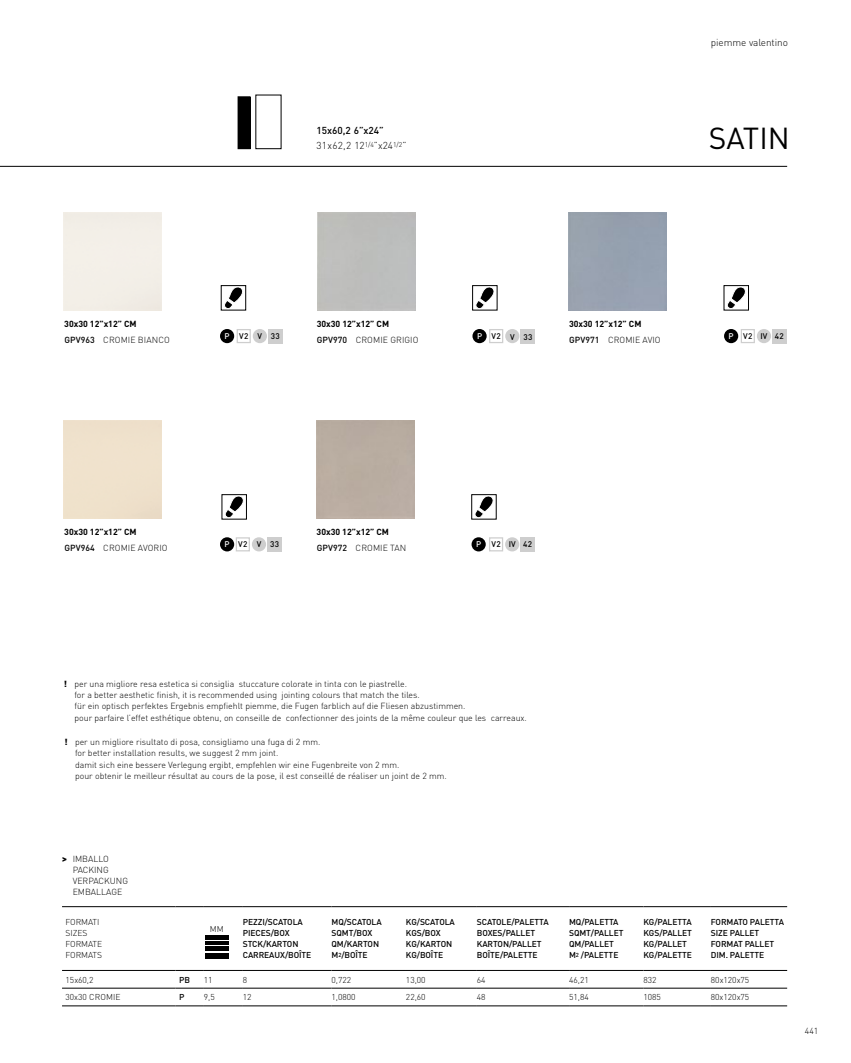
<style>
.page{position:relative;width:851px;height:1063px;background:#fff}
.page>*{position:absolute;margin:0;border:0;box-sizing:border-box;transform-origin:0 0}
.t1{font:30px "DIN Pro";color:#000}
.t2{font:300 10px/15px "DIN Pro";letter-spacing:.03em;color:#000}
.t3{font:300 10px "DIN Pro";letter-spacing:-.005em;color:#000}
.t4{font:300 8.75px/11.2px "DIN Pro";color:#000}
.t5{font:700 8.75px/16.2px "DIN Pro";color:#000}
.t6{font:500 8.5px/11px "DIN Pro";letter-spacing:-.01em;color:#000}
.t7{font:300 8.5px/11px "DIN Pro";color:#000}
.t8{font:300 8.38px "DIN Pro";color:#000}
.t9{font:500 8.12px "DIN Pro";letter-spacing:.04em;color:#000}
.t10{font:500 8.12px "DIN Pro";color:#fff}
.s1{font-weight:500}
.s2{font-weight:300}
.s3{font-weight:900}
</style>
<div class="page">
<svg style="left:62px;top:907px;width:725px;height:99px"></svg>
<hr style="left:62px;top:906px;width:113px;height:1px;background:#000">
<svg style="left:175px;top:906px;width:29px;height:1px"></svg>
<hr style="left:204px;top:906px;width:39px;height:1px;background:#000">
<hr style="left:243px;top:906px;width:88px;height:1px;background:#000">
<hr style="left:331px;top:906px;width:75px;height:1px;background:#000">
<hr style="left:406px;top:906px;width:71px;height:1px;background:#000">
<hr style="left:477px;top:906px;width:92px;height:1px;background:#000">
<hr style="left:569px;top:906px;width:74px;height:1px;background:#000">
<hr style="left:643px;top:906px;width:67px;height:1px;background:#000">
<hr style="left:710px;top:906px;width:77px;height:1px;background:#000">
<hr style="left:62px;top:970px;width:113px;height:1px;background:#000">
<svg style="left:175px;top:970px;width:29px;height:1px"></svg>
<hr style="left:204px;top:970px;width:39px;height:1px;background:#000">
<hr style="left:243px;top:970px;width:88px;height:1px;background:#000">
<hr style="left:331px;top:970px;width:75px;height:1px;background:#000">
<hr style="left:406px;top:970px;width:71px;height:1px;background:#000">
<hr style="left:477px;top:970px;width:92px;height:1px;background:#000">
<hr style="left:569px;top:970px;width:74px;height:1px;background:#000">
<hr style="left:643px;top:970px;width:67px;height:1px;background:#000">
<hr style="left:710px;top:970px;width:77px;height:1px;background:#000">
<hr style="left:62px;top:988px;width:113px;height:1px;background:#000">
<svg style="left:175px;top:988px;width:29px;height:1px"></svg>
<hr style="left:204px;top:988px;width:39px;height:1px;background:#000">
<hr style="left:243px;top:988px;width:88px;height:1px;background:#000">
<hr style="left:331px;top:988px;width:75px;height:1px;background:#000">
<hr style="left:406px;top:988px;width:71px;height:1px;background:#000">
<hr style="left:477px;top:988px;width:92px;height:1px;background:#000">
<hr style="left:569px;top:988px;width:74px;height:1px;background:#000">
<hr style="left:643px;top:988px;width:67px;height:1px;background:#000">
<hr style="left:710px;top:988px;width:77px;height:1px;background:#000">
<hr style="left:62px;top:1006px;width:113px;height:1px;background:#000">
<svg style="left:175px;top:1006px;width:29px;height:1px"></svg>
<hr style="left:204px;top:1006px;width:39px;height:1px;background:#000">
<hr style="left:243px;top:1006px;width:88px;height:1px;background:#000">
<hr style="left:331px;top:1006px;width:75px;height:1px;background:#000">
<hr style="left:406px;top:1006px;width:71px;height:1px;background:#000">
<hr style="left:477px;top:1006px;width:92px;height:1px;background:#000">
<hr style="left:569px;top:1006px;width:74px;height:1px;background:#000">
<hr style="left:643px;top:1006px;width:67px;height:1px;background:#000">
<hr style="left:710px;top:1006px;width:77px;height:1px;background:#000">
<div style="left:205px;top:953px;width:24px;height:6px;background:#000"></div>
<hr style="left:205px;top:947px;width:24px;height:4px;background:#000">
<hr style="left:205px;top:942px;width:24px;height:3px;background:#000">
<hr style="left:205px;top:938px;width:24px;height:2px;background:#000">
<svg style="left:205px;top:935px;width:24px;height:1px"></svg>
<div style="left:252px;top:537px;width:14px;height:14px;background:#cecece;border-radius:50%"></div>
<div style="left:267px;top:537px;width:14px;height:14px;background:#cecece"></div>
<div style="left:236px;top:537px;width:14px;height:14px;border:1px solid #cecece"></div>
<div style="left:253px;top:329px;width:14px;height:14px;background:#cecece;border-radius:50%"></div>
<div style="left:268px;top:329px;width:14px;height:14px;background:#cecece"></div>
<div style="left:236px;top:329px;width:15px;height:14px;border:1px solid #cecece"></div>
<div style="left:317px;top:213px;width:98px;height:97px;background:#bdbebc"></div>
<div style="left:505px;top:329px;width:14px;height:14px;background:#cecece;border-radius:50%"></div>
<div style="left:520px;top:329px;width:15px;height:14px;background:#cecece"></div>
<div style="left:489px;top:329px;width:14px;height:14px;border:1px solid #cecece"></div>
<div style="left:505px;top:537px;width:14px;height:14px;background:#cecece;border-radius:50%"></div>
<div style="left:520px;top:537px;width:14px;height:14px;background:#cecece"></div>
<div style="left:489px;top:537px;width:14px;height:14px;border:1px solid #cecece"></div>
<div style="left:756px;top:329px;width:15px;height:14px;background:#cecece;border-radius:50%"></div>
<div style="left:772px;top:329px;width:14px;height:14px;background:#cecece"></div>
<div style="left:740px;top:329px;width:14px;height:14px;border:1px solid #cecece"></div>
<svg style="left:726px;top:285px;width:23px;height:25px"></svg>
<div style="left:472px;top:285px;width:25px;height:25px;border:1px solid #000"></div>
<svg style="left:475px;top:285px;width:23px;height:25px"></svg>
<svg style="left:223px;top:285px;width:24px;height:25px"></svg>
<svg style="left:224px;top:494px;width:23px;height:25px"></svg>
<div style="left:471px;top:495px;width:25px;height:24px;border:1px solid #000"></div>
<svg style="left:474px;top:494px;width:23px;height:25px"></svg>
<div style="left:220px;top:329px;width:14px;height:14px;background:#000;border-radius:50%"></div>
<div style="left:220px;top:537px;width:14px;height:14px;background:#000;border-radius:50%"></div>
<div style="left:471px;top:537px;width:14px;height:14px;background:#000;border-radius:50%"></div>
<div style="left:472px;top:329px;width:14px;height:14px;background:#000;border-radius:50%"></div>
<div style="left:724px;top:329px;width:14px;height:14px;background:#000;border-radius:50%"></div>
<div style="left:238px;top:97px;width:12px;height:52px;background:#000"></div>
<hr style="left:0;top:166px;width:787px;height:1px;background:#000">
<p class="t2" style="left:316px;top:122px;width:91px"><span class="s1">15x60,2 6”x24”<br></span>31x62,2 12<sup>1/4</sup>”x24<sup>1/2</sup>”</p>
<p class="t3" style="left:686px;top:36px;width:103px"><span class="s1">satin</span> piemme valentino</p>
<h1 class="t1" style="left:708px;top:118px;width:83px">SATIN</h1>
<p class="t5" style="left:64px;top:315px;width:107px">30x30 12”x12” CM<br><span class="s1">GPV963</span> <span class="s2">CROMIE BIANCO</span></p>
<p class="t5" style="left:317px;top:315px;width:103px">30x30 12”x12” CM<br><span class="s1">GPV970</span> <span class="s2">CROMIE GRIGIO</span></p>
<p class="t5" style="left:569px;top:315px;width:93px">30x30 12”x12” CM<br><span class="s1">GPV971</span> <span class="s2">CROMIE AVIO</span></p>
<p class="t9" style="left:239px;top:331px;width:42px">V2 V 33</p>
<p class="t10" style="left:224px;top:331px;width:7px">P</p>
<p class="t9" style="left:743px;top:331px;width:42px">V2 IV 42</p>
<p class="t9" style="left:491px;top:331px;width:42px">V2 V 33</p>
<p class="t10" style="left:477px;top:331px;width:7px">P</p>
<p class="t10" style="left:728px;top:331px;width:7px">P</p>
<p class="t5" style="left:64px;top:523px;width:105px">30x30 12”x12” CM<br><span class="s1">GPV964</span> <span class="s2">CROMIE AVORIO</span></p>
<p class="t5" style="left:316px;top:523px;width:91px">30x30 12”x12” CM<br><span class="s1">GPV972</span> <span class="s2">CROMIE TAN</span></p>
<p class="t9" style="left:238px;top:539px;width:42px">V2 V 33</p>
<p class="t10" style="left:224px;top:539px;width:7px">P</p>
<p class="t10" style="left:476px;top:539px;width:7px">P</p>
<p class="t9" style="left:491px;top:539px;width:42px">V2 IV 42</p>
<p class="t4" style="left:74px;top:678px;width:454px;text-indent:-11px"><span class="s3">!</span> per una migliore resa estetica si consiglia stuccature colorate in tinta con le piastrelle.<br>for a better aesthetic finish, it is recommended using jointing colours that match the tiles.<br>für ein optisch perfektes Ergebnis empfiehlt piemme, die Fugen farblich auf die Fliesen abzustimmen.<br>pour parfaire l’effet esthétique obtenu, on conseille de confectionner des joints de la même couleur que les carreaux.</p>
<p class="t4" style="left:75px;top:736px;width:373px;text-indent:-11px"><span class="s3">!</span> per un migliore risultato di posa, consigliamo una fuga di 2 mm.<br>for better installation results, we suggest 2 mm joint.<br>damit sich eine bessere Verlegung ergibt, empfehlen wir eine Fugenbreite von 2 mm.<br>pour obtenir le meilleur résultat au cours de la pose, il est conseillé de réaliser un joint de 2 mm.</p>
<p class="t4" style="left:73px;top:852px;width:57px;text-indent:-11px"><span class="s3">&gt;</span> IMBALLO<br>PACKING<br>VERPACKUNG<br>EMBALLAGE</p>
<p class="t7" style="left:66px;top:916px;width:38px">FORMATI<br>SIZES<br>FORMATE<br>FORMATS</p>
<p class="t6" style="left:243px;top:916px;width:70px">PEZZI/SCATOLA<br>PIECES/BOX<br>STCK/KARTON<br>CARREAUX/BOÎTE</p>
<p class="t6" style="left:331px;top:916px;width:52px">MQ/SCATOLA<br>SQMT/BOX<br>QM/KARTON<br>M<sup>2</sup>/BOÎTE</p>
<p class="t6" style="left:406px;top:916px;width:50px">KG/SCATOLA<br>KGS/BOX<br>KG/KARTON<br>KG/BOÎTE</p>
<p class="t6" style="left:477px;top:916px;width:73px">SCATOLE/PALETTA<br>BOXES/PALLET<br>KARTON/PALLET<br>BOÎTE/PALETTE</p>
<p class="t6" style="left:569px;top:916px;width:56px">MQ/PALETTA<br>SQMT/PALLET<br>QM/PALLET<br>M<sup>2</sup> /PALETTE</p>
<p class="t6" style="left:643px;top:916px;width:50px">KG/PALETTA<br>KGS/PALLET<br>KG/PALLET<br>KG/PALETTE</p>
<p class="t6" style="left:710px;top:916px;width:75px">FORMATO PALETTA<br>SIZE PALLET<br>FORMAT PALLET<br>DIM. PALETTE</p>
<p class="t7" style="left:66px;top:974px;width:29px">15x60,2</p>
<p class="t6" style="left:179px;top:974px;width:12px">PB</p>
<p class="t7" style="left:204px;top:974px;width:10px">11</p>
<p class="t7" style="left:243px;top:974px;width:6px">8</p>
<p class="t7" style="left:331px;top:974px;width:21px">0,722</p>
<p class="t7" style="left:406px;top:974px;width:21px">13,00</p>
<p class="t7" style="left:477px;top:974px;width:10px">64</p>
<p class="t7" style="left:569px;top:974px;width:21px">46,21</p>
<p class="t7" style="left:643px;top:974px;width:15px">832</p>
<p class="t7" style="left:710px;top:974px;width:40px">80x120x75</p>
<p class="t7" style="left:66px;top:991px;width:56px">30x30 CROMIE</p>
<p class="t6" style="left:179px;top:991px;width:7px">P</p>
<p class="t7" style="left:204px;top:991px;width:12px">9,5</p>
<p class="t7" style="left:243px;top:991px;width:10px">12</p>
<p class="t7" style="left:331px;top:991px;width:26px">1,0800</p>
<p class="t7" style="left:406px;top:991px;width:21px">22,60</p>
<p class="t7" style="left:477px;top:991px;width:10px">48</p>
<p class="t7" style="left:569px;top:991px;width:21px">51,84</p>
<p class="t7" style="left:643px;top:991px;width:19px">1085</p>
<p class="t7" style="left:710px;top:991px;width:40px">80x120x75</p>
<p class="t8" style="left:210px;top:924px;width:16px">MM</p>
<p class="t4" style="left:804px;top:1025px;width:15px">441</p>
</div>
